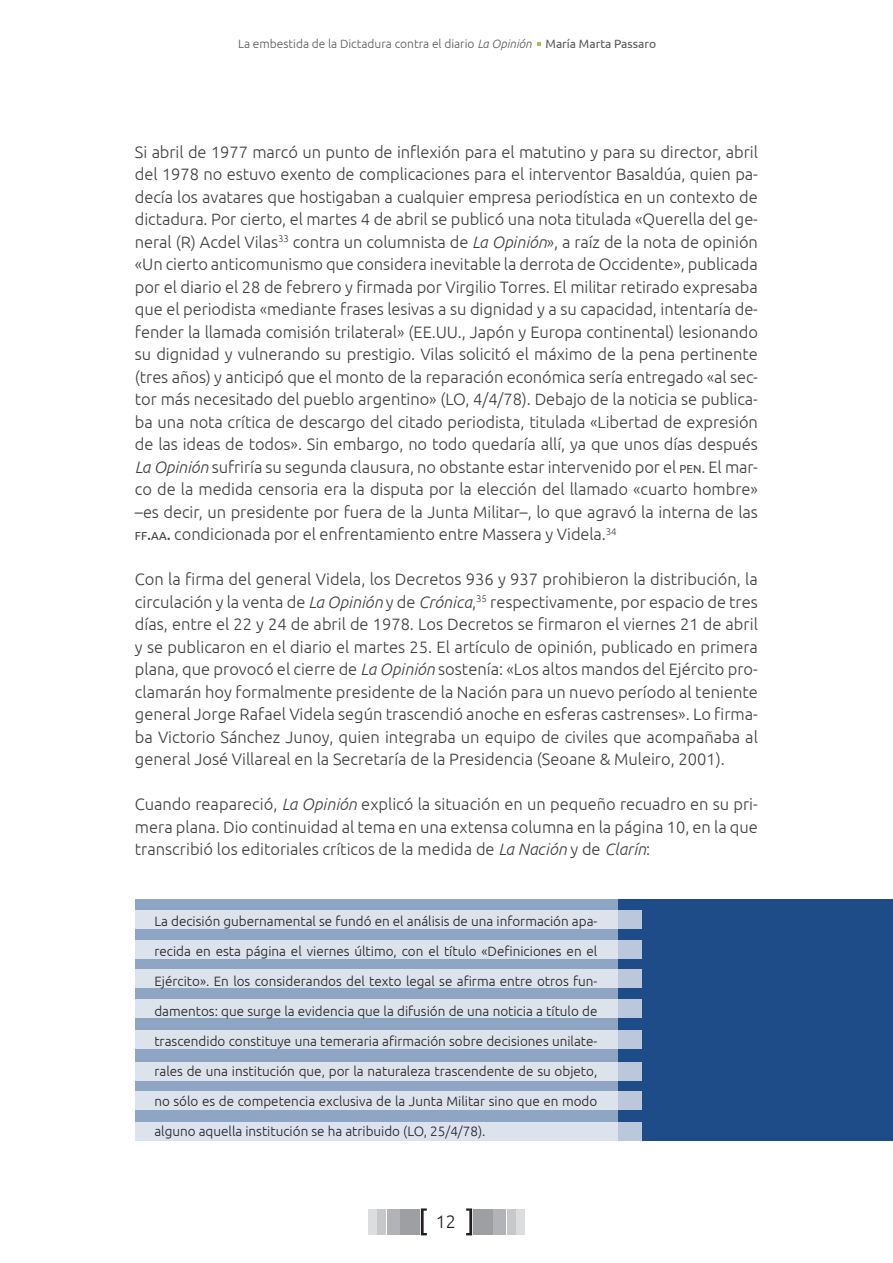
<style>
.page{position:relative;width:893px;height:1263px;background:#fff}
.page>*{position:absolute;margin:0;border:0;box-sizing:border-box;transform-origin:0 0}
.t1{font:300 18px "Ubuntu";color:#231f20}
.txt_principal{font:300 16.5px/22.5px "Ubuntu";color:#3e3e3f;text-align:justify}
.cita_a_bando{font:300 13.5px "Ubuntu";color:#231f20}
.t2{font:300 12px "Ubuntu";color:#57585a}
.s1{font-style:italic}
.s2{font-weight:400}
.s3{font-weight:400;font-size:11.55px}
</style>
<div class="page">
<svg style="left:537px;top:42px;width:4px;height:4px"></svg>
<div style="left:369px;top:1209px;width:8px;height:25px;background:#dcdddf"></div>
<div style="left:516px;top:1209px;width:8px;height:25px;background:#dcdddf"></div>
<div style="left:378px;top:1209px;width:8px;height:25px;background:#c7c8ca"></div>
<div style="left:507px;top:1209px;width:8px;height:25px;background:#c7c8ca"></div>
<div style="left:387px;top:1209px;width:13px;height:25px;background:#b2b3b7"></div>
<div style="left:493px;top:1209px;width:13px;height:25px;background:#b2b3b7"></div>
<div style="left:400px;top:1209px;width:20px;height:25px;background:#9d9fa2"></div>
<div style="left:473px;top:1209px;width:20px;height:25px;background:#9d9fa2"></div>
<svg style="left:421px;top:1208px;width:6px;height:27px"></svg>
<svg style="left:466px;top:1208px;width:6px;height:27px"></svg>
<div style="left:618px;top:900px;width:275px;height:241px;background:#1e4c88"></div>
<div style="left:135px;top:900px;width:483px;height:241px;background:#8ea5c3"></div>
<div style="left:135px;top:1030px;width:506px;height:19px;background:#dce3ec"></div>
<div style="left:135px;top:940px;width:506px;height:18px;background:#dce3ec"></div>
<div style="left:135px;top:1091px;width:506px;height:19px;background:#dce3ec"></div>
<div style="left:135px;top:1122px;width:506px;height:19px;background:#dce3ec"></div>
<div style="left:135px;top:969px;width:506px;height:19px;background:#dce3ec"></div>
<div style="left:135px;top:999px;width:506px;height:19px;background:#dce3ec"></div>
<div style="left:135px;top:910px;width:506px;height:19px;background:#dce3ec"></div>
<div style="left:135px;top:1062px;width:506px;height:19px;background:#dce3ec"></div>
<p class="t2" style="left:238px;top:36px;width:420px">La embestida de la Dictadura contra el diario <span class="s1">La Opinión</span> <span class="s2">María Marta Passaro</span></p>
<p class="txt_principal" style="left:135px;top:140px;width:624px">Si abril de 1977 marcó un punto de inflexión para el matutino y para su director, abril del 1978 no estuvo exento de complicaciones para el interventor Basaldúa, quien pa&shy;decía los avatares que hostigaban a cualquier empresa periodística en un contexto de dictadura. Por cierto, el martes 4 de abril se publicó una nota titulada «Querella del ge&shy;neral (R) Acdel Vilas<sup>33</sup> contra un columnista de <span class="s1">La Opinión</span>», a raíz de la nota de opinión «Un cierto anticomunismo que considera inevitable la derrota de Occidente», publicada por el diario el 28 de febrero y firmada por Virgilio Torres. El militar retirado expresaba que el periodista «mediante frases lesivas a su dignidad y a su capacidad, intentaría de&shy;fender la llamada comisión trilateral» (EE.UU., Japón y Europa continental) lesionando su dignidad y vulnerando su prestigio. Vilas solicitó el máximo de la pena pertinente (tres años) y anticipó que el monto de la reparación económica sería entregado «al sec&shy;tor más necesitado del pueblo argentino» (LO, 4/4/78). Debajo de la noticia se publica&shy;ba una nota crítica de descargo del citado periodista, titulada «Libertad de expresión de las ideas de todos». Sin embargo, no todo quedaría allí, ya que unos días después <span class="s1">La Opinión</span> sufriría su segunda clausura, no obstante estar intervenido por el <span class="s3">PEN</span>. El mar&shy;co de la medida censoria era la disputa por la elección del llamado «cuarto hombre» –es decir, un presidente por fuera de la Junta Militar–, lo que agravó la interna de las <span class="s3">FF</span><span class="s2">.</span><span class="s3">AA</span><span class="s2">.</span> condicionada por el enfrentamiento entre Massera y Videla.<sup>34</sup></p>
<p class="txt_principal" style="left:135px;top:567px;width:624px">Con la firma del general Videla, los Decretos 936 y 937 prohibieron la distribución, la circulación y la venta de <span class="s1">La Opinión</span> y de <span class="s1">Crónica</span>,<sup>35</sup> respectivamente, por espacio de tres días, entre el 22 y 24 de abril de 1978. Los Decretos se firmaron el viernes 21 de abril y se publicaron en el diario el martes 25. El artículo de opinión, publicado en primera plana, que provocó el cierre de <span class="s1">La Opinión</span> sostenía: «Los altos mandos del Ejército pro&shy;clamarán hoy formalmente presidente de la Nación para un nuevo período al teniente general Jorge Rafael Videla según trascendió anoche en esferas castrenses». Lo firma&shy;ba Victorio Sánchez Junoy, quien integraba un equipo de civiles que acompañaba al general José Villareal en la Secretaría de la Presidencia (Seoane &amp; Muleiro, 2001).</p>
<p class="txt_principal" style="left:135px;top:792px;width:624px">Cuando reapareció, <span class="s1">La Opinión</span> explicó la situación en un pequeño recuadro en su pri&shy;mera plana. Dio continuidad al tema en una extensa columna en la página 10, en la que transcribió los editoriales críticos de la medida de <span class="s1">La Nación</span> y de <span class="s1">Clarín</span>:</p>
<p class="cita_a_bando" style="left:154px;top:913px;width:444px">La decisión gubernamental se fundó en el análisis de una información apa-</p>
<p class="cita_a_bando" style="left:154px;top:943px;width:444px">recida en esta página el viernes último, con el título «Definiciones en el</p>
<p class="cita_a_bando" style="left:154px;top:973px;width:444px">Ejército». En los considerandos del texto legal se afirma entre otros fun-</p>
<p class="cita_a_bando" style="left:154px;top:1003px;width:444px">damentos: que surge la evidencia que la difusión de una noticia a título de</p>
<p class="cita_a_bando" style="left:154px;top:1033px;width:444px">trascendido constituye una temeraria afirmación sobre decisiones unilate-</p>
<p class="cita_a_bando" style="left:154px;top:1063px;width:444px">rales de una institución que, por la naturaleza trascendente de su objeto,</p>
<p class="cita_a_bando" style="left:154px;top:1093px;width:444px">no sólo es de competencia exclusiva de la Junta Militar sino que en modo</p>
<p class="cita_a_bando" style="left:154px;top:1123px;width:333px">alguno aquella institución se ha atribuido (LO, 25/4/78).</p>
<p class="t1" style="left:436px;top:1211px;width:22px">12</p>
</div>
